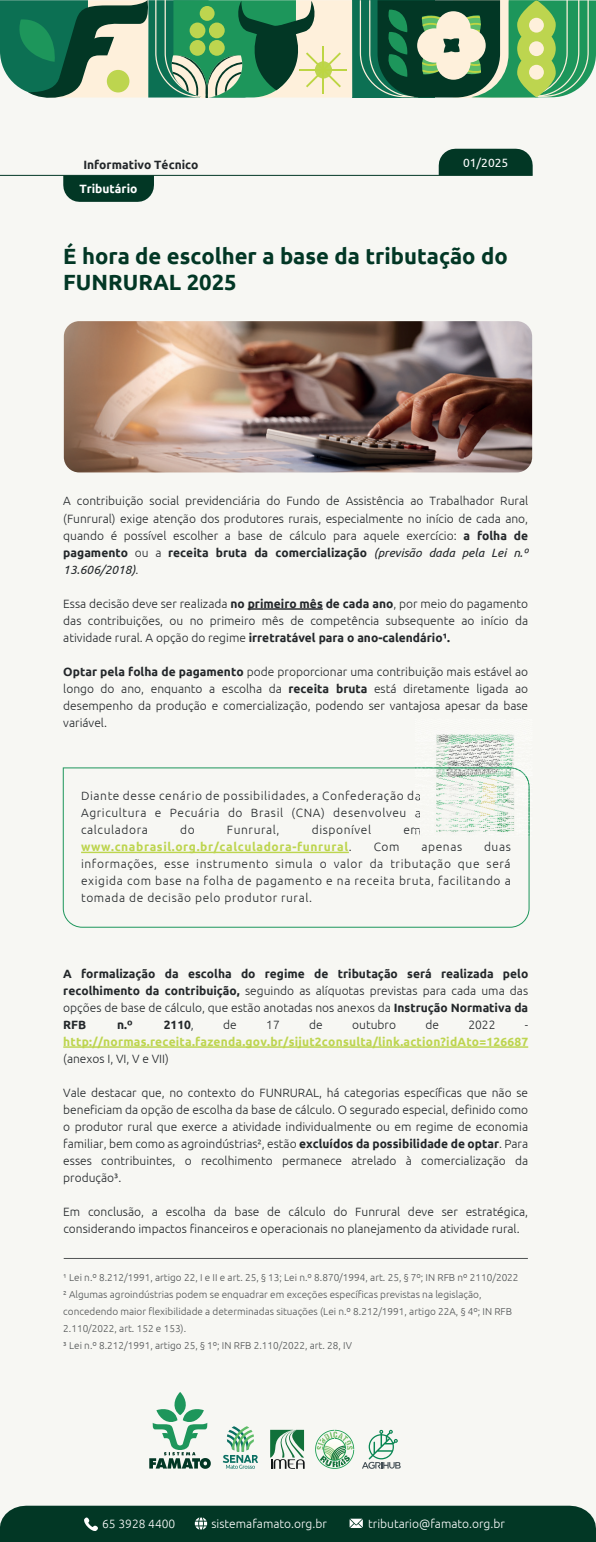
<style>
.page{position:relative;width:596px;height:1542px;background:#fff}
.page>*{position:absolute;margin:0;border:0;box-sizing:border-box;transform-origin:0 0}
.t1{font:700 22px/26.4px "Ubuntu";color:#023725}
.t2{font:300 12px/17px "Ubuntu";color:#23272a;text-align:justify}
.t3{font:700 12px/17px "Ubuntu";color:#23272a;text-align:justify}
.t4{font:700 12px "Ubuntu";letter-spacing:.02em;color:#bdd54f}
.t5{font:300 12px "Ubuntu";color:#fff}
.t6{font:700 12px "Ubuntu";letter-spacing:.05em;color:#bdd54f}
.t7{font:300 12px "Ubuntu";letter-spacing:.05em;color:#23272a}
.t8{font:700 12px "Ubuntu";color:#fff}
.t9{font:12px "Ubuntu";color:#fff}
.t10{font:300 10px/17px "Ubuntu";color:#515455}
.s1{font-weight:700}
.s2{font-weight:400;font-style:italic}
.s3{font-weight:300;color:#23272a}
.s4{font-weight:300}
</style>
<div class="page">
<div style="left:0;top:0;width:595px;height:1534px;background:#f7f7f3"></div>
<svg style="left:63px;top:176px;width:91px;height:26px;background:#104231"></svg>
<div style="left:438px;top:149px;width:94px;height:26px;background:#023725"></div>
<hr style="left:0;top:175px;width:532px;height:1px;background:#023725">
<div style="left:352px;top:0;width:82px;height:97px;background:#0c7053"></div>
<svg style="left:359px;top:0;width:236px;height:98px;background:#579165"></svg>
<div style="left:528px;top:18px;width:15px;height:15px;background:#fef0db;border-radius:50%"></div>
<div style="left:528px;top:41px;width:15px;height:15px;background:#fef0db;border-radius:50%"></div>
<div style="left:528px;top:65px;width:15px;height:15px;background:#fef0db;border-radius:50%"></div>
<svg style="left:0;top:0;width:352px;height:98px;background:#669b7a"></svg>
<div style="left:199px;top:6px;width:15px;height:15px;background:#bdd54f;border-radius:50%"></div>
<div style="left:189px;top:23px;width:16px;height:15px;background:#bdd54f;border-radius:50%"></div>
<div style="left:209px;top:23px;width:15px;height:15px;background:#bdd54f;border-radius:50%"></div>
<div style="left:189px;top:40px;width:16px;height:16px;background:#bdd54f;border-radius:50%"></div>
<div style="left:209px;top:40px;width:15px;height:16px;background:#bdd54f;border-radius:50%"></div>
<img style="left:64px;top:321px;width:468px;height:151px">
<hr style="left:247px;top:608px;width:75px;height:2px;background:#23272a">
<hr style="left:63px;top:1046px;width:465px;height:1px;background:#bdd54f">
<svg style="left:63px;top:767px;width:466px;height:160px"></svg>
<svg style="left:315px;top:1429px;width:39px;height:39px"></svg>
<svg style="left:270px;top:1429px;width:34px;height:39px"></svg>
<svg style="left:222px;top:1426px;width:36px;height:42px"></svg>
<svg style="left:362px;top:1429px;width:38px;height:39px"></svg>
<svg style="left:149px;top:1392px;width:62px;height:76px"></svg>
<div style="left:0;top:1505px;width:595px;height:36px;background:#023725"></div>
<img style="left:436px;top:734px;width:94px;height:102px">
<img style="left:414px;top:767px;width:115px;height:69px">
<hr style="left:64px;top:1258px;width:463px;height:1px;background:#515455">
<p class="t3" style="left:83px;top:156px;width:117px">Informativo Técnico</p>
<p class="t9" style="left:463px;top:155px;width:47px">01/2025</p>
<p class="t8" style="left:79px;top:181px;width:59px">Tributário</p>
<h1 class="t1" style="left:63px;top:243px;width:445px">É hora de escolher a base da tributação do<br>FUNRURAL 2025</h1>
<p class="t2" style="left:63px;top:492px;width:466px">A contribuição social previdenciária do Fundo de Assistência ao Trabalhador Rural (Funrural) exige atenção dos produtores rurais, especialmente no início de cada ano, quando é possível escolher a base de cálculo para aquele exercício: <span class="s1">a folha de pagamento</span> ou a <span class="s1">receita bruta da comercialização</span> <span class="s2">(previsão dada pela Lei n.º 13.606/2018)</span>.</p>
<p class="t2" style="left:63px;top:594px;width:466px">Essa decisão deve ser realizada <span class="s1">no primeiro mês de cada ano</span>, por meio do pagamento das contribuições, ou no primeiro mês de competência subsequente ao início da atividade rural. A opção do regime <span class="s1">irretratável para o ano-calendário¹.</span></p>
<p class="t2" style="left:63px;top:662px;width:466px"><span class="s1">Optar pela folha de pagamento</span> pode proporcionar uma contribuição mais estável ao longo do ano, enquanto a escolha da <span class="s1">receita bruta</span> está diretamente ligada ao desempenho da produção e comercialização, podendo ser vantajosa apesar da base variável.</p>
<p class="t2" style="left:81px;top:787px;width:341px">Diante desse cenário de possibilidades, a Confederação da Agricultura e Pecuária do Brasil (CNA) desenvolveu a calculadora</p>
<p class="t2" style="left:180px;top:821px;width:16px">do</p>
<p class="t7" style="left:227px;top:823px;width:54px">Funrural,</p>
<p class="t7" style="left:311px;top:823px;width:61px">disponível</p>
<p class="t2" style="left:403px;top:821px;width:19px">em</p>
<p class="t6" style="left:81px;top:839px;width:272px">www.cnabrasil.org.br/calculadora-funrural<span class="s3">.</span></p>
<p class="t2" style="left:373px;top:838px;width:27px">Com</p>
<p class="t2" style="left:421px;top:838px;width:42px">apenas</p>
<p class="t2" style="left:81px;top:838px;width:431px;text-indent:402px">duas informações, esse instrumento simula o valor da tributação que será exigida com base na folha de pagamento e na receita bruta, facilitando a tomada de decisão pelo produtor rural.</p>
<p class="t3" style="left:63px;top:964px;width:466px">A formalização da escolha do regime de tributação será realizada pelo recolhimento da contribuição, <span class="s4">seguindo as alíquotas previstas para cada uma das opções de base de cálculo, que estão anotadas nos anexos da</span> Instrução Normativa da RFB</p>
<p class="t3" style="left:117px;top:1015px;width:17px">n.º</p>
<p class="t3" style="left:163px;top:1015px;width:32px">2110<span class="s4">,</span></p>
<p class="t2" style="left:223px;top:1015px;width:15px">de</p>
<p class="t2" style="left:266px;top:1015px;width:15px">17</p>
<p class="t2" style="left:309px;top:1015px;width:15px">de</p>
<p class="t2" style="left:352px;top:1015px;width:45px">outubro</p>
<p class="t2" style="left:425px;top:1015px;width:15px">de</p>
<p class="t2" style="left:468px;top:1015px;width:29px">2022</p>
<p class="t2" style="left:524px;top:1015px;width:5px">-</p>
<p class="t4" style="left:63px;top:1034px;width:466px">http://normas.receita.fazenda.gov.br/sijut2consulta/link.action?idAto=126687</p>
<p class="t2" style="left:63px;top:1049px;width:107px">(anexos I, VI, V e VII)</p>
<p class="t2" style="left:63px;top:1083px;width:466px">Vale destacar que, no contexto do FUNRURAL, há categorias específicas que não se beneficiam da opção de escolha da base de cálculo. O segurado especial, definido como o produtor rural que exerce a atividade individualmente ou em regime de economia familiar, bem como as agroindústrias², estão <span class="s1">excluídos da possibilidade de optar</span>. Para esses contribuintes, o recolhimento permanece atrelado à comercialização da produção³.</p>
<p class="t2" style="left:63px;top:1202px;width:466px">Em conclusão, a escolha da base de cálculo do Funrural deve ser estratégica, considerando impactos financeiros e operacionais no planejamento da atividade rural.</p>
<p class="t10" style="left:63px;top:1268px;width:456px">¹ Lei n.º 8.212/1991, artigo 22, I e II e art. 25, § 13; Lei n.º 8.870/1994, art. 25, § 7º; IN RFB nº 2110/2022<br>² Algumas agroindústrias podem se enquadrar em exceções específicas previstas na legislação, concedendo maior flexibilidade a determinadas situações (Lei n.º 8.212/1991, artigo 22A, § 4º; IN RFB 2.110/2022, art. 152 e 153).<br>³ Lei n.º 8.212/1991, artigo 25, § 1º; IN RFB 2.110/2022, art. 28, IV</p>
<p class="t5" style="left:102px;top:1516px;width:75px">65 3928 4400</p>
<p class="t5" style="left:211px;top:1516px;width:117px">sistemafamato.org.br</p>
<p class="t5" style="left:368px;top:1516px;width:138px">tributario@famato.org.br</p>
</div>
